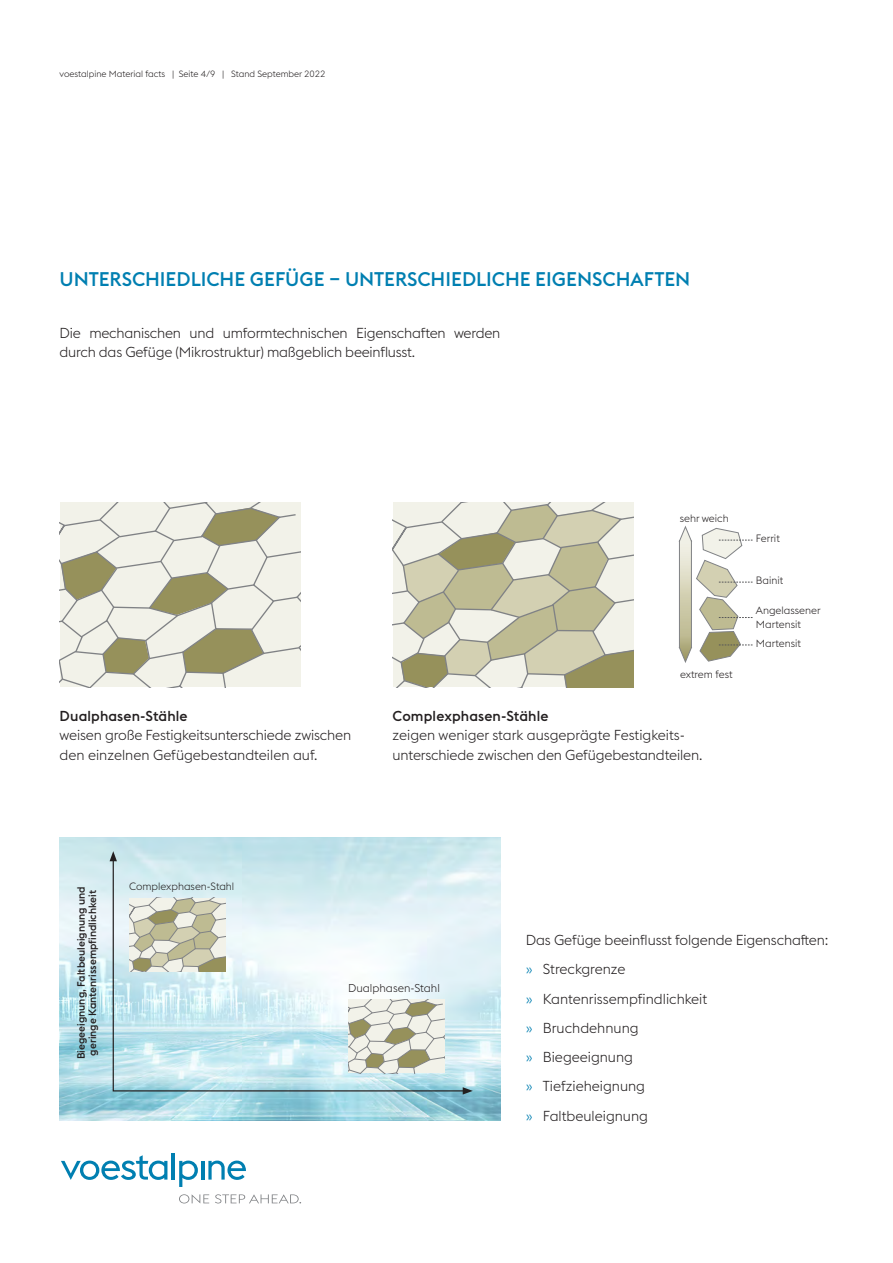
<style>
.page{position:relative;width:893px;height:1263px;background:#fff}
.page>*{position:absolute;margin:0;border:0;box-sizing:border-box;transform-origin:0 0}
.t1{font:500 19.5px "voestalpine";color:#007fb1}
.t2{font:300 14.25px/29.2px "voestalpine";letter-spacing:-.01em;color:#231f20}
.t3{font:500 14.25px "voestalpine";letter-spacing:.01em;color:#231f20}
.t4{font:300 11.25px "voestalpine";color:#231f20}
.t5{font:300 10.5px/13.5px "voestalpine";color:#231f20}
.t6{font:500 10.5px/11.2px "voestalpine";color:#231f20;text-align:center}
.t7{font:300 9px "voestalpine";color:#231f20}
.s1{color:#007fb1}
</style>
<div class="page">
<svg style="left:61px;top:1155px;width:106px;height:25px"></svg>
<hr style="left:172px;top:1153px;width:3px;height:26px;background:#007fb1">
<svg style="left:179px;top:1160px;width:19px;height:27px"></svg>
<hr style="left:201px;top:1161px;width:3px;height:18px;background:#007fb1">
<svg style="left:208px;top:1160px;width:38px;height:20px"></svg>
<svg style="left:179px;top:1194px;width:30px;height:9px"></svg>
<svg style="left:215px;top:1194px;width:86px;height:9px"></svg>
<svg style="left:393px;top:503px;width:241px;height:184px"></svg>
<svg style="left:678px;top:526px;width:74px;height:137px"></svg>
<svg style="left:60px;top:503px;width:240px;height:184px"></svg>
<img style="left:59px;top:837px;width:441px;height:283px">
<svg style="left:112px;top:858px;width:354px;height:234px"></svg>
<svg style="left:463px;top:1087px;width:10px;height:7px"></svg>
<svg style="left:110px;top:851px;width:7px;height:10px"></svg>
<svg style="left:129px;top:897px;width:97px;height:75px"></svg>
<svg style="left:348px;top:999px;width:97px;height:75px"></svg>
<p class="t7" style="left:60px;top:68px;width:267px">voestalpine Material facts | Seite 4/9 | Stand September 2022</p>
<h1 class="t1" style="left:60px;top:267px;width:632px">UNTERSCHIEDLICHE GEFÜGE – UNTERSCHIEDLICHE EIGENSCHAFTEN</h1>
<p class="t2" style="left:60px;top:323px;width:442px;line-height:19.5px">Die mechanischen und umformtechnischen Eigenschaften werden durch das Gefüge (Mikrostruktur) maßgeblich beeinflusst.</p>
<p class="t3" style="left:60px;top:707px;width:130px">Dualphasen-Stähle</p>
<p class="t2" style="left:60px;top:726px;width:293px;line-height:19.5px">weisen große Festigkeitsunterschiede zwischen den einzelnen Gefügebestandteilen auf.</p>
<p class="t5" style="left:680px;top:512px;width:50px">sehr weich</p>
<p class="t5" style="left:680px;top:668px;width:54px">extrem fest</p>
<p class="t3" style="left:393px;top:707px;width:157px">Complexphasen-Stähle</p>
<p class="t2" style="left:393px;top:726px;width:311px;line-height:19.5px">zeigen weniger stark ausgeprägte Festigkeits&shy;unterschiede zwischen den Gefügebestandteilen.</p>
<p class="t5" style="left:756px;top:532px;width:25px">Ferrit</p>
<p class="t5" style="left:756px;top:574px;width:29px">Bainit</p>
<p class="t5" style="left:756px;top:604px;width:66px">Angelassener<br>Martensit</p>
<p class="t5" style="left:756px;top:636px;width:47px">Martensit</p>
<p class="t6" style="left:76px;top:1059px;width:174px;rotate:-90deg">Biegeeignung, Faltbeuleignung und geringe Kantenrissempfindlichkeit</p>
<p class="t5" style="left:129px;top:880px;width:107px">Complexphasen-Stahl</p>
<p class="t4" style="left:348px;top:982px;width:93px">Dualphasen-Stahl</p>
<p class="t2" style="left:526px;top:925px;width:304px">Das Gefüge beeinflusst folgende Eigenschaften: <span class="s1">»</span> Streckgrenze<br><span class="s1">»</span> Kantenrissempfindlichkeit<br><span class="s1">»</span> Bruchdehnung<br><span class="s1">»</span> Biegeeignung<br><span class="s1">»</span> Tiefzieheignung<br><span class="s1">»</span> Faltbeuleignung</p>
</div>
